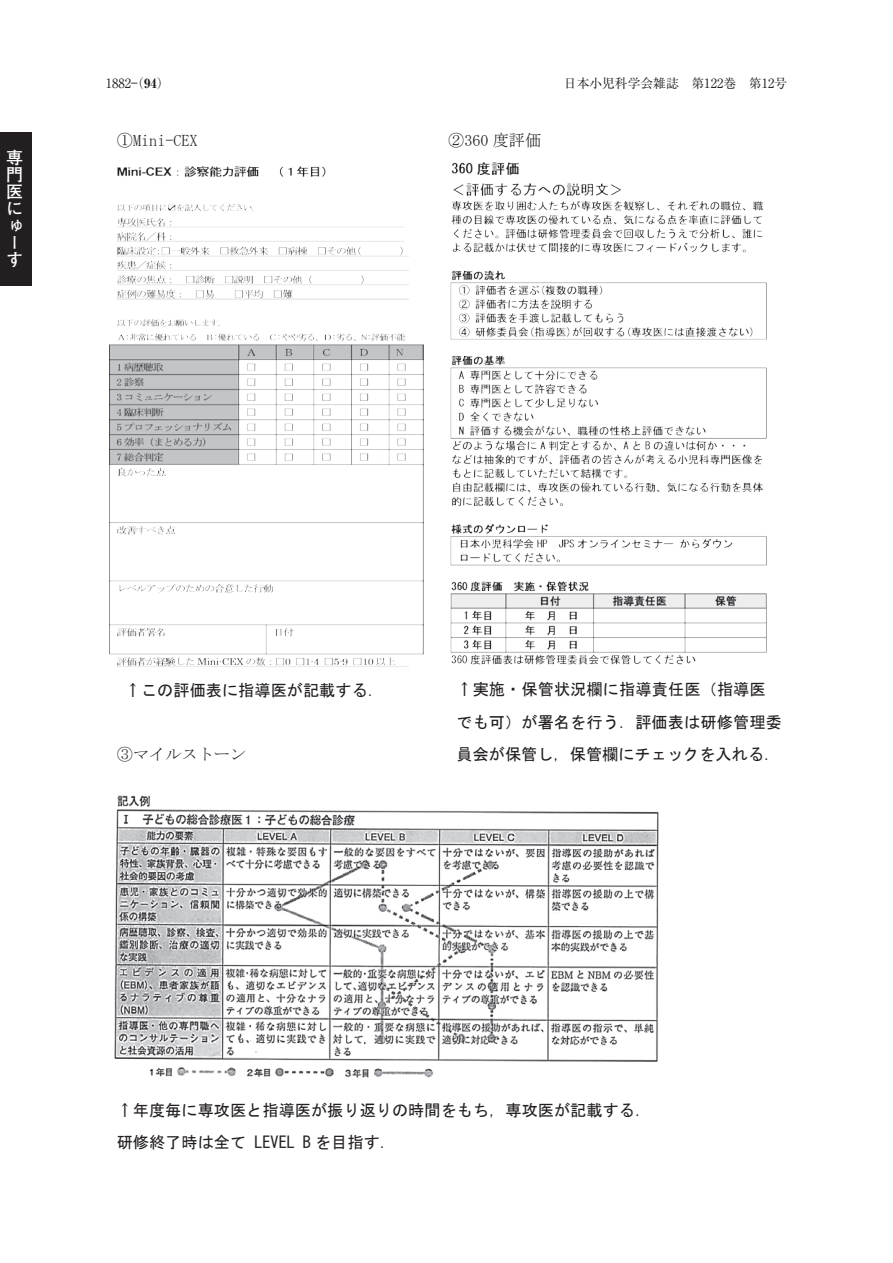
<style>
.page{position:relative;width:893px;height:1263px;background:#fff}
.page>*{position:absolute;margin:0;border:0;box-sizing:border-box;transform-origin:0 0}
.t1{font:700 16.95px/17px "Futo Go B101 Pro";color:#fff}
.t2{font:16.2px/32.4px "MS Gothic";color:#231f20}
.t3{font:16.2px "MS Mincho";color:#231f20}
.ns01-nomble{font:12.75px "Ryumin Pro";color:#231f20}
.s1{font-weight:800}
</style>
<div class="page">
<div style="left:0;top:132px;width:31px;height:153px;background:#231f20"></div>
<img style="left:114px;top:795px;width:545px;height:283px">
<img style="left:109px;top:166px;width:315px;height:501px">
<img style="left:450px;top:162px;width:317px;height:503px">
<p class="t1" style="left:6px;top:147px;width:18px">専門医にゅーす</p>
<p class="ns01-nomble" style="left:106px;top:74px;width:65px">1882―（<span class="s1">94</span>）</p>
<p class="ns01-nomble" style="left:564px;top:74px;width:225px">日本小児科学会雑誌　第122巻　第12号</p>
<p class="t3" style="left:117px;top:132px;width:82px">①Mini-CEX</p>
<p class="t3" style="left:448px;top:132px;width:95px">②360 度評価</p>
<p class="t2" style="left:125px;top:674px;width:261px">↑この評価表に指導医が記載する．</p>
<p class="t3" style="left:117px;top:746px;width:131px">③マイルストーン</p>
<p class="t2" style="left:456px;top:673px;width:327px">↑実施・保管状況欄に指導責任医（指導医でも可）が署名を行う．評価表は研修管理委員会が保管し，保管欄にチェックを入れる．</p>
<p class="t2" style="left:117px;top:1094px;width:536px">↑年度毎に専攻医と指導医が振り返りの時間をもち，専攻医が記載する．研修終了時は全て LEVEL B を目指す．</p>
</div>
